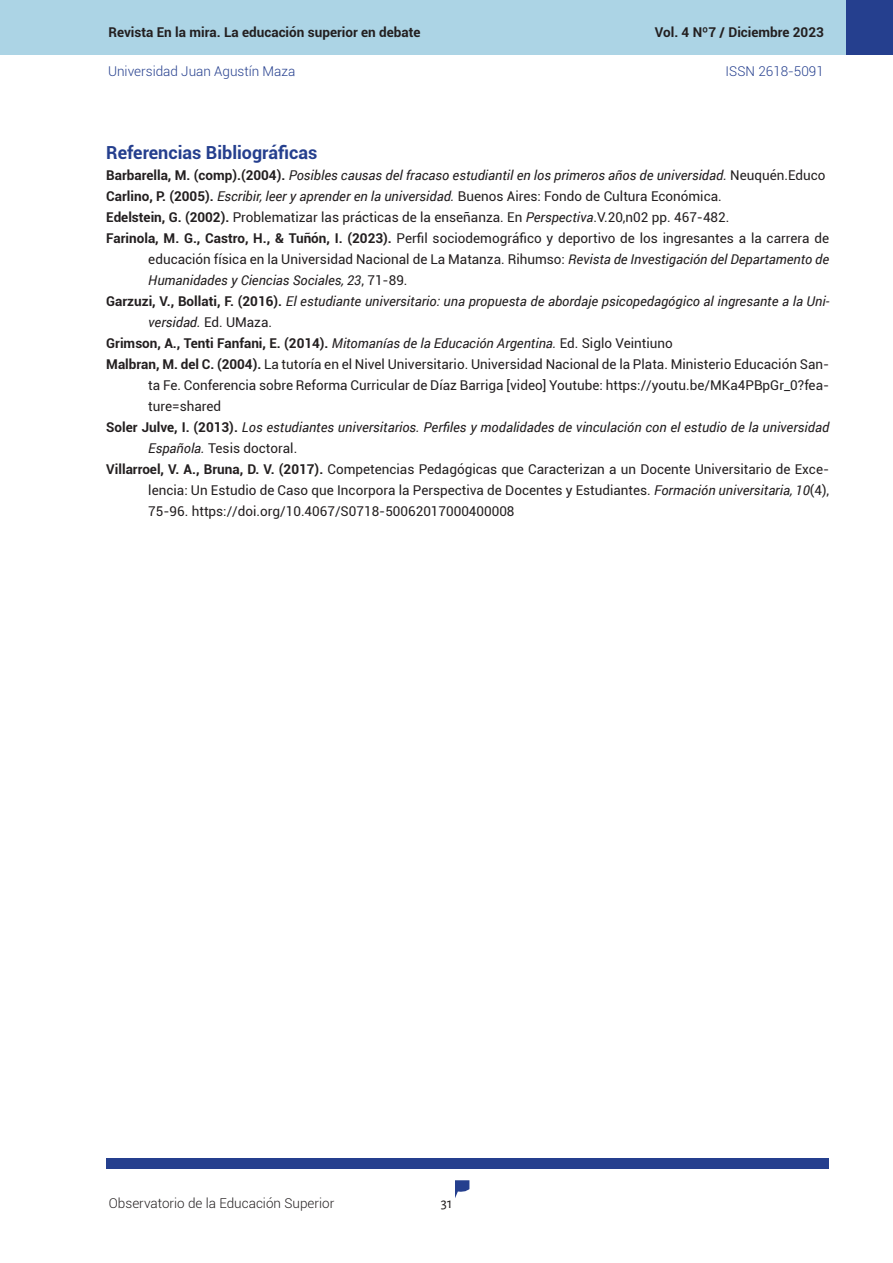
<style>
.page{position:relative;width:893px;height:1263px;background:#fff}
.page>*{position:absolute;margin:0;border:0;box-sizing:border-box;transform-origin:0 0}
.Título_Txt{font:700 18px "Roboto";color:#253f8e}
.t1{font:15px "Alegreya Sans";color:#231f20}
.Bibliografía{font:13.5px/21px "Roboto";color:#231f20;text-align:justify}
.Bibliografía-2{font:italic 13.5px/21px "Roboto";color:#231f20}
.Bibliografía-3{font:700 13.5px "Roboto";color:#231f20}
.t2{font:300 13.5px "Roboto";color:#253f8e}
.t3{font:300 13.5px "Roboto";color:#231f20}
.s1{font-weight:700;font-style:normal}
.s2{font-style:normal}
.s3{font-weight:700}
.s4{font-style:italic}
.s5{font-weight:400;font-style:italic}
.s6{font-weight:400}
</style>
<div class="page">
<svg style="left:455px;top:1180px;width:14px;height:18px"></svg>
<div style="left:0;top:0;width:846px;height:54px;background:#acd4e5"></div>
<div style="left:106px;top:1158px;width:723px;height:10px;background:#253f8e"></div>
<div style="left:846px;top:0;width:47px;height:54px;background:#253f8e"></div>
<p class="Bibliografía-3" style="left:108px;top:23px;width:314px">Revista En la mira. La educación superior en debate</p>
<p class="Bibliografía-3" style="left:655px;top:23px;width:171px">Vol. 4 Nº7 / Diciembre 2023</p>
<p class="t2" style="left:108px;top:61px;width:189px">Universidad Juan Agustín Maza</p>
<p class="t2" style="left:726px;top:61px;width:100px">ISSN 2618-5091</p>
<p class="Título_Txt" style="left:106px;top:140px;width:213px">Referencias Bibliográficas</p>
<p class="Bibliografía-2" style="left:106px;top:164px;width:721px"><span class="s1">Barbarella, M. (comp).(2004).</span> Posibles causas del fracaso estudiantil en los primeros años de universidad. <span class="s2">Neuquén.Educo</span></p>
<p class="Bibliografía-2" style="left:106px;top:185px;width:617px"><span class="s1">Carlino, P. (2005).</span> Escribir, leer y aprender en la universidad. <span class="s2">Buenos Aires: Fondo de Cultura Económica.</span></p>
<p class="Bibliografía" style="left:106px;top:206px;width:625px"><span class="s3">Edelstein, G. (2002).</span> Problematizar las prácticas de la enseñanza. En <span class="s4">Perspectiva</span>.V.20,n02 pp. 467-482.</p>
<p class="Bibliografía" style="left:148px;top:227px;width:682px;text-indent:-42px"><span class="s3">Farinola, M. G., Castro, H., &amp; Tuñón, I. (2023).</span> Perfil sociodemográfico y deportivo de los ingresantes a la carrera de educación física en la Universidad Nacional de La Matanza. Rihumso: <span class="s4">Revista de Investigación del Departamento de Humanidades y Ciencias Sociales, 23</span>, 71-89.</p>
<p class="Bibliografía-2" style="left:148px;top:290px;width:682px;text-indent:-42px"><span class="s1">Garzuzi, V., Bollati, F. (2016).</span> El estudiante universitario: una propuesta de abordaje psicopedagógico al ingresante a la Uni&shy;versidad. <span class="s2">Ed. UMaza.</span></p>
<p class="Bibliografía-3" style="left:106px;top:334px;width:568px">Grimson, A., Tenti Fanfani, E. (2014). <span class="s5">Mitomanías de la Educación Argentina.</span> <span class="s6">Ed. Siglo Veintiuno</span></p>
<p class="Bibliografía" style="left:148px;top:353px;width:682px;text-indent:-42px"><span class="s3">Malbran, M. del C. (2004).</span> La tutoría en el Nivel Universitario. Universidad Nacional de la Plata. Ministerio Educación San&shy;ta Fe. Conferencia sobre Reforma Curricular de Díaz Barriga [video] Youtube: https://youtu.be/MKa4PBpGr_0?fea&shy;ture=shared</p>
<p class="Bibliografía-2" style="left:148px;top:416px;width:682px;text-indent:-42px"><span class="s1">Soler Julve, I. (2013).</span> Los estudiantes universitarios. Perfiles y modalidades de vinculación con el estudio de la universidad<br>Española. <span class="s2">Tesis doctoral.</span></p>
<p class="Bibliografía" style="left:148px;top:458px;width:682px;text-indent:-42px"><span class="s3">Villarroel, V. A., Bruna, D. V. (2017).</span> Competencias Pedagógicas que Caracterizan a un Docente Universitario de Exce&shy;lencia: Un Estudio de Caso que Incorpora la Perspectiva de Docentes y Estudiantes. <span class="s4">Formación universitaria, 10</span>(4), 75-96. https://doi.org/10.4067/S0718-50062017000400008</p>
<p class="t3" style="left:109px;top:1194px;width:227px">Observatorio de la Educación Superior</p>
<p class="t1" style="left:441px;top:1193px;width:13px">31</p>
</div>
